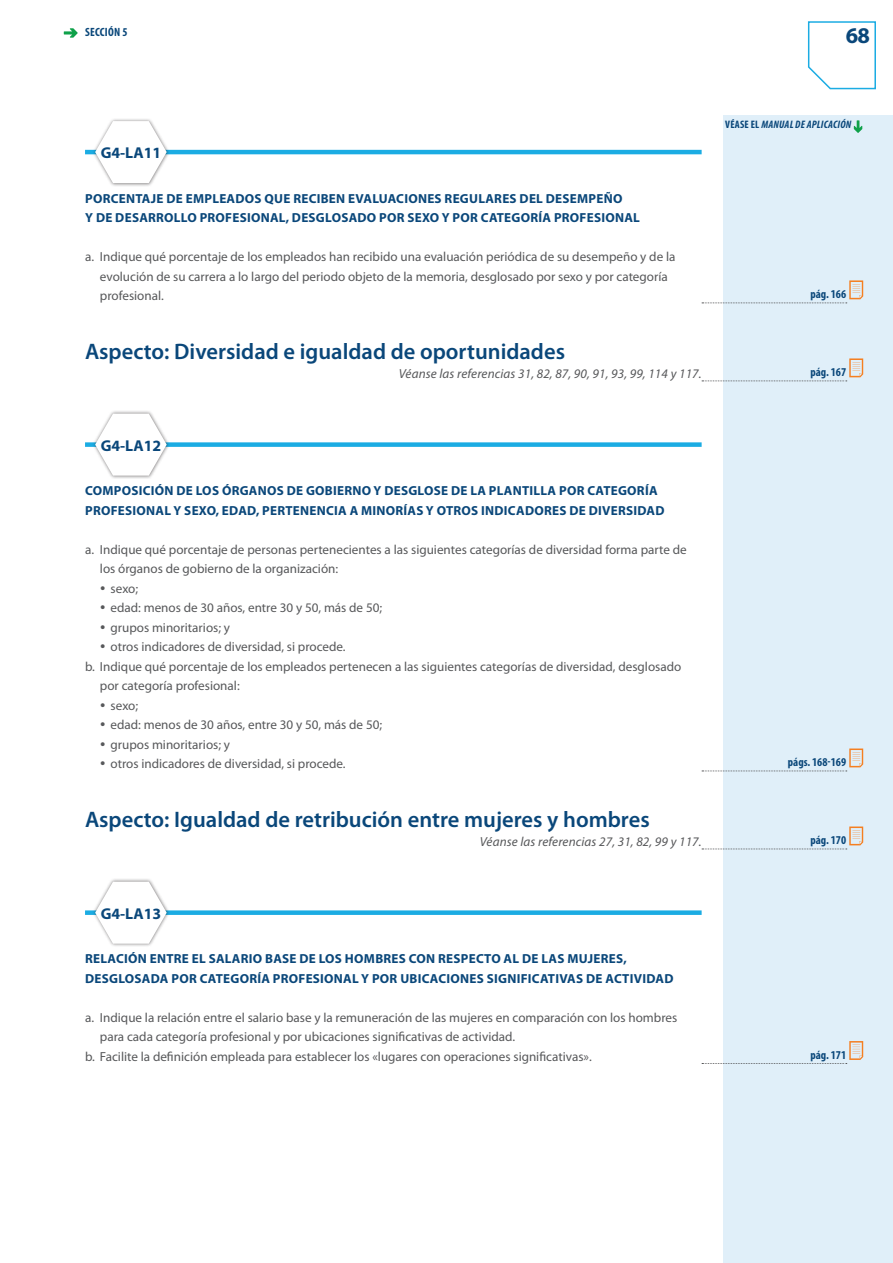
<style>
.page{position:relative;width:893px;height:1263px;background:#fff}
.page>*{position:absolute;margin:0;border:0;box-sizing:border-box;transform-origin:0 0}
._1-heading_2{font:600 22.5px "Myriad Pro";color:#0a477a}
.t1{font:700 22.5px "Myriad Pro";color:#0a477a}
.t2{font:700 15.75px "Myriad Pro";color:#0a477a}
._1-body_copy_column{font:13.2px/19.5px "Myriad Pro";color:#57585a}
._1-title_indicator_s{font:700 13.2px/19.5px "Myriad Pro";letter-spacing:.02em;color:#0a477a}
.Indicator_Refs{font:italic 13.2px "Myriad Pro";letter-spacing:.01em;color:#57585a}
._03-nav_-_top{font:700 condensed 12px "Myriad Pro";color:#0a477a}
._03-nav_-_top-2{font:700 condensed 12px "Myriad Pro";letter-spacing:.02em;color:#0a477a}
._2-margin_heading_no{font:italic 700 condensed 10.8px "Myriad Pro";letter-spacing:.02em;color:#0a477a}
.s1{font-style:normal}
</style>
<div class="page">
<div style="left:723px;top:115px;width:170px;height:1148px;background:#e0eff9"></div>
<svg style="left:807px;top:21px;width:69px;height:69px"></svg>
<svg style="left:64px;top:28px;width:14px;height:10px"></svg>
<hr style="left:85px;top:150px;width:617px;height:4px;background:#1bace3">
<div style="left:92px;top:118px;width:78px;height:69px;background:#231f20;opacity:.55"></div>
<svg style="left:95px;top:121px;width:72px;height:62px"></svg>
<svg style="left:702px;top:280px;width:161px;height:23px"></svg>
<svg style="left:702px;top:358px;width:161px;height:23px"></svg>
<div style="left:85px;top:442px;width:617px;height:5px;background:#1bace3"></div>
<div style="left:92px;top:410px;width:78px;height:69px;background:#231f20;opacity:.55"></div>
<svg style="left:95px;top:414px;width:72px;height:62px"></svg>
<svg style="left:702px;top:748px;width:161px;height:23px"></svg>
<svg style="left:702px;top:826px;width:161px;height:23px"></svg>
<div style="left:85px;top:910px;width:617px;height:5px;background:#1bace3"></div>
<div style="left:92px;top:878px;width:78px;height:69px;background:#231f20;opacity:.55"></div>
<svg style="left:95px;top:882px;width:72px;height:62px"></svg>
<svg style="left:702px;top:1041px;width:161px;height:23px"></svg>
<svg style="left:854px;top:120px;width:8px;height:13px"></svg>
<p class="_03-nav_-_top-2" style="left:85px;top:26px;width:44px">SECCIÓN 5</p>
<p class="t2" style="left:101px;top:144px;width:62px">G4-LA11</p>
<p class="_1-title_indicator_s" style="left:85px;top:189px;width:556px">PORCENTAJE DE EMPLEADOS QUE RECIBEN EVALUACIONES REGULARES DEL DESEMPEÑO<br>Y DE DESARROLLO PROFESIONAL, DESGLOSADO POR SEXO Y POR CATEGORÍA PROFESIONAL</p>
<p class="_1-body_copy_column" style="left:100px;top:247px;width:577px;text-indent:-15px">a. Indique qué porcentaje de los empleados han recibido una evaluación periódica de su desempeño y de la evolución de su carrera a lo largo del periodo objeto de la memoria, desglosado por sexo y por categoría profesional.</p>
<h1 class="t1" style="left:846px;top:23px;width:26px">68</h1>
<p class="_2-margin_heading_no" style="left:725px;top:118px;width:128px"><span class="s1">VÉASE EL</span> MANUAL DE APLICACIÓN</p>
<p class="_03-nav_-_top" style="left:810px;top:288px;width:37px">pág. 166</p>
<p class="_1-heading_2" style="left:85px;top:339px;width:481px">Aspecto: Diversidad e igualdad de oportunidades</p>
<p class="Indicator_Refs" style="left:399px;top:366px;width:304px">Véanse las referencias 31, 82, 87, 90, 91, 93, 99, 114 y 117.</p>
<p class="_03-nav_-_top" style="left:810px;top:366px;width:37px">pág. 167</p>
<p class="t2" style="left:101px;top:436px;width:62px">G4-LA12</p>
<p class="_1-title_indicator_s" style="left:85px;top:481px;width:581px">COMPOSICIÓN DE LOS ÓRGANOS DE GOBIERNO Y DESGLOSE DE LA PLANTILLA POR CATEGORÍA<br>PROFESIONAL Y SEXO, EDAD, PERTENENCIA A MINORÍAS Y OTROS INDICADORES DE DIVERSIDAD</p>
<p class="_1-body_copy_column" style="left:100px;top:540px;width:588px;text-indent:-15px">a. Indique qué porcentaje de personas pertenecientes a las siguientes categorías de diversidad forma parte de los órganos de gobierno de la organización:</p>
<p class="_1-body_copy_column" style="left:100px;top:579px;width:40px">• sexo;</p>
<p class="_1-body_copy_column" style="left:100px;top:598px;width:284px">• edad: menos de 30 años, entre 30 y 50, más de 50;</p>
<p class="_1-body_copy_column" style="left:100px;top:618px;width:132px">• grupos minoritarios; y</p>
<p class="_1-body_copy_column" style="left:100px;top:637px;width:247px">• otros indicadores de diversidad, si procede.</p>
<p class="_1-body_copy_column" style="left:100px;top:657px;width:583px;text-indent:-15px">b. Indique qué porcentaje de los empleados pertenecen a las siguientes categorías de diversidad, desglosado por categoría profesional:</p>
<p class="_1-body_copy_column" style="left:100px;top:696px;width:40px">• sexo;</p>
<p class="_1-body_copy_column" style="left:100px;top:715px;width:284px">• edad: menos de 30 años, entre 30 y 50, más de 50;</p>
<p class="_1-body_copy_column" style="left:100px;top:735px;width:132px">• grupos minoritarios; y</p>
<p class="_1-body_copy_column" style="left:100px;top:754px;width:247px">• otros indicadores de diversidad, si procede.</p>
<p class="_03-nav_-_top" style="left:788px;top:756px;width:60px">págs. 168-169</p>
<p class="_1-heading_2" style="left:85px;top:807px;width:566px">Aspecto: Igualdad de retribución entre mujeres y hombres</p>
<p class="Indicator_Refs" style="left:480px;top:834px;width:223px">Véanse las referencias 27, 31, 82, 99 y 117.</p>
<p class="_03-nav_-_top" style="left:810px;top:834px;width:37px">pág. 170</p>
<p class="t2" style="left:101px;top:904px;width:62px">G4-LA13</p>
<p class="_1-title_indicator_s" style="left:85px;top:949px;width:590px">RELACIÓN ENTRE EL SALARIO BASE DE LOS HOMBRES CON RESPECTO AL DE LAS MUJERES,<br>DESGLOSADA POR CATEGORÍA PROFESIONAL Y POR UBICACIONES SIGNIFICATIVAS DE ACTIVIDAD</p>
<p class="_1-body_copy_column" style="left:100px;top:1008px;width:579px;text-indent:-15px">a. Indique la relación entre el salario base y la remuneración de las mujeres en comparación con los hombres para cada categoría profesional y por ubicaciones significativas de actividad.</p>
<p class="_1-body_copy_column" style="left:85px;top:1047px;width:508px">b. Facilite la definición empleada para establecer los «lugares con operaciones significativas».</p>
<p class="_03-nav_-_top" style="left:810px;top:1048px;width:37px">pág. 171</p>
</div>
